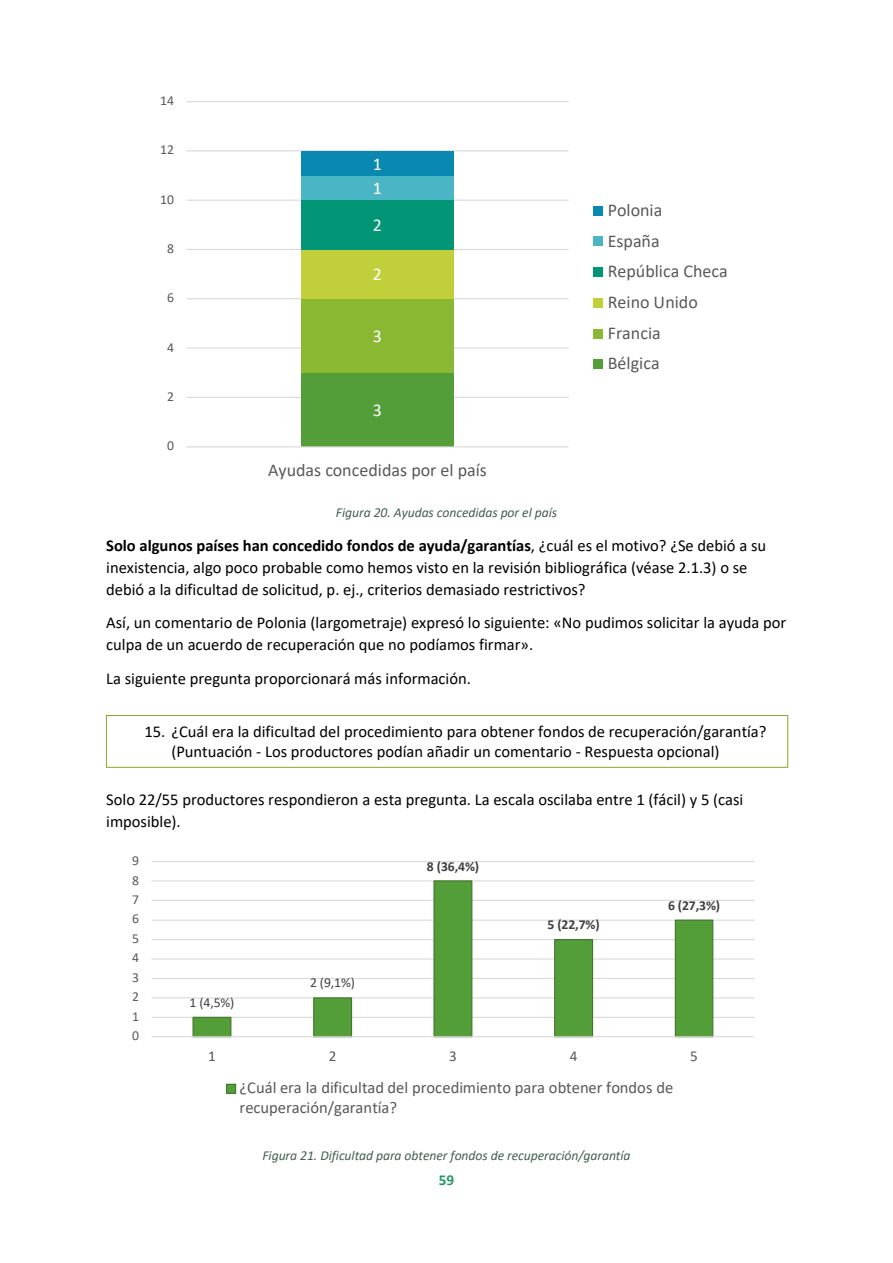
<style>
.page{position:relative;width:893px;height:1263px;background:#fff}
.page>*{position:absolute;margin:0;border:0;box-sizing:border-box;transform-origin:0 0}
.t1{font:18px/30.8px "Calibri";letter-spacing:-.005em;color:#595959}
.t2{font:18px "Calibri";color:#fff}
.t3{font:16.5px/21.8px "Calibri";color:#000}
.t4{font:16.5px/20.1px "Calibri";color:#595959}
.t5{font:15.15px "Calibri";color:#595959}
.t6{font:700 15.15px "Calibri";color:#209961}
.t7{font:italic 13.65px "Calibri";letter-spacing:-.005em;color:#455f51}
.t8{font:700 13.65px "Calibri";color:#404040}
.t9{font:13.65px "Calibri";color:#595959}
.t10{font:13.65px "Calibri";color:#404040}
.s1{font-weight:700}
</style>
<div class="page">
<hr style="left:186px;top:397px;width:382px;height:1px;background:#d9d9d9">
<hr style="left:186px;top:348px;width:382px;height:1px;background:#d9d9d9">
<hr style="left:186px;top:298px;width:382px;height:1px;background:#d9d9d9">
<hr style="left:186px;top:249px;width:382px;height:1px;background:#d9d9d9">
<hr style="left:186px;top:200px;width:382px;height:1px;background:#d9d9d9">
<hr style="left:186px;top:150px;width:382px;height:1px;background:#d9d9d9">
<hr style="left:186px;top:101px;width:382px;height:1px;background:#d9d9d9">
<div style="left:301px;top:373px;width:153px;height:74px;background:#549e39"></div>
<div style="left:301px;top:299px;width:153px;height:74px;background:#8ab833"></div>
<div style="left:301px;top:249px;width:153px;height:50px;background:#c0cf3a"></div>
<div style="left:301px;top:200px;width:153px;height:49px;background:#029676"></div>
<div style="left:301px;top:176px;width:153px;height:24px;background:#4ab5c4"></div>
<div style="left:301px;top:151px;width:153px;height:25px;background:#0989b1"></div>
<hr style="left:186px;top:446px;width:382px;height:1px;background:#d9d9d9">
<div style="left:593px;top:206px;width:10px;height:10px;background:#0989b1"></div>
<div style="left:593px;top:236px;width:10px;height:10px;background:#4ab5c4"></div>
<div style="left:593px;top:267px;width:10px;height:10px;background:#029676"></div>
<div style="left:593px;top:298px;width:10px;height:10px;background:#c0cf3a"></div>
<div style="left:593px;top:329px;width:10px;height:10px;background:#8ab833"></div>
<div style="left:593px;top:359px;width:10px;height:10px;background:#549e39"></div>
<hr style="left:152px;top:1017px;width:602px;height:1px;background:#d9d9d9">
<hr style="left:152px;top:997px;width:602px;height:1px;background:#d9d9d9">
<hr style="left:152px;top:978px;width:602px;height:1px;background:#d9d9d9">
<hr style="left:152px;top:958px;width:602px;height:2px;background:#d9d9d9">
<hr style="left:152px;top:939px;width:602px;height:1px;background:#d9d9d9">
<hr style="left:152px;top:920px;width:602px;height:1px;background:#d9d9d9">
<hr style="left:152px;top:900px;width:602px;height:1px;background:#d9d9d9">
<hr style="left:152px;top:880px;width:602px;height:1px;background:#d9d9d9">
<hr style="left:152px;top:861px;width:602px;height:1px;background:#d9d9d9">
<svg style="left:163px;top:880px;width:551px;height:158px"></svg>
<hr style="left:152px;top:1036px;width:602px;height:1px;background:#d9d9d9">
<div style="left:226px;top:1084px;width:9px;height:9px;background:#549e39"></div>
<div style="left:226px;top:1084px;width:10px;height:10px;border:1px solid #3f762b"></div>
<div style="left:106px;top:715px;width:682px;height:53px;border:1px solid #94a027"></div>
<p class="t9" style="left:160px;top:92px;width:15px">14</p>
<p class="t9" style="left:160px;top:141px;width:15px">12</p>
<p class="t9" style="left:160px;top:191px;width:15px">10</p>
<p class="t9" style="left:167px;top:240px;width:8px">8</p>
<p class="t9" style="left:167px;top:289px;width:8px">6</p>
<p class="t9" style="left:167px;top:339px;width:8px">4</p>
<p class="t9" style="left:167px;top:388px;width:8px">2</p>
<p class="t9" style="left:167px;top:437px;width:8px">0</p>
<p class="t2" style="left:373px;top:152px;width:11px">1</p>
<p class="t2" style="left:373px;top:177px;width:11px">1</p>
<p class="t2" style="left:373px;top:214px;width:11px">2</p>
<p class="t2" style="left:373px;top:263px;width:11px">2</p>
<p class="t2" style="left:373px;top:325px;width:11px">3</p>
<p class="t2" style="left:373px;top:399px;width:11px">3</p>
<p class="t1" style="left:268px;top:454px;width:220px">Ayudas concedidas por el país</p>
<p class="t1" style="left:607px;top:194px;width:121px">Polonia<br>España<br>República Checa<br>Reino Unido<br>Francia<br>Bélgica</p>
<p class="t7" style="left:336px;top:504px;width:223px">Figura 20. Ayudas concedidas por el país</p>
<p class="t3" style="left:106px;top:535px;width:661px"><span class="s1">Solo algunos países han concedido fondos de ayuda/garantías</span>, ¿cuál es el motivo? ¿Se debió a su inexistencia, algo poco probable como hemos visto en la revisión bibliográfica (véase 2.1.3) o se debió a la dificultad de solicitud, p. ej., criterios demasiado restrictivos?</p>
<p class="t3" style="left:106px;top:612px;width:681px">Así, un comentario de Polonia (largometraje) expresó lo siguiente: «No pudimos solicitar la ayuda por culpa de un acuerdo de recuperación que no podíamos firmar».</p>
<p class="t3" style="left:106px;top:667px;width:366px">La siguiente pregunta proporcionará más información.</p>
<p class="t3" style="left:171px;top:721px;width:596px;line-height:20.1px;text-indent:-27px">15. ¿Cuál era la dificultad del procedimiento para obtener fondos de recuperación/garantía? (Puntuación - Los productores podían añadir un comentario - Respuesta opcional)</p>
<p class="t3" style="left:106px;top:789px;width:638px">Solo 22/55 productores respondieron a esta pregunta. La escala oscilaba entre 1 (fácil) y 5 (casi imposible).</p>
<p class="t9" style="left:132px;top:852px;width:8px">9</p>
<p class="t9" style="left:132px;top:872px;width:8px">8</p>
<p class="t9" style="left:132px;top:891px;width:8px">7</p>
<p class="t9" style="left:132px;top:910px;width:8px">6</p>
<p class="t9" style="left:132px;top:930px;width:8px">5</p>
<p class="t9" style="left:132px;top:949px;width:8px">4</p>
<p class="t9" style="left:132px;top:969px;width:8px">3</p>
<p class="t9" style="left:132px;top:988px;width:8px">2</p>
<p class="t9" style="left:132px;top:1008px;width:8px">1</p>
<p class="t9" style="left:132px;top:1027px;width:8px">0</p>
<p class="t10" style="left:189px;top:994px;width:46px">1 (4,5%)</p>
<p class="t10" style="left:310px;top:974px;width:46px">2 (9,1%)</p>
<p class="t8" style="left:427px;top:858px;width:54px">8 (36,4%)</p>
<p class="t8" style="left:547px;top:916px;width:54px">5 (22,7%)</p>
<p class="t8" style="left:668px;top:897px;width:54px">6 (27,3%)</p>
<p class="t5" style="left:208px;top:1046px;width:9px">1</p>
<p class="t5" style="left:329px;top:1046px;width:9px">2</p>
<p class="t5" style="left:449px;top:1046px;width:9px">3</p>
<p class="t5" style="left:569px;top:1046px;width:9px">4</p>
<p class="t5" style="left:690px;top:1046px;width:9px">5</p>
<p class="t4" style="left:239px;top:1078px;width:435px">¿Cuál era la dificultad del procedimiento para obtener fondos de recuperación/garantía?</p>
<p class="t7" style="left:262px;top:1147px;width:369px">Figura 21. Dificultad para obtener fondos de recuperación/garantía</p>
<p class="t6" style="left:439px;top:1171px;width:17px">59</p>
</div>
